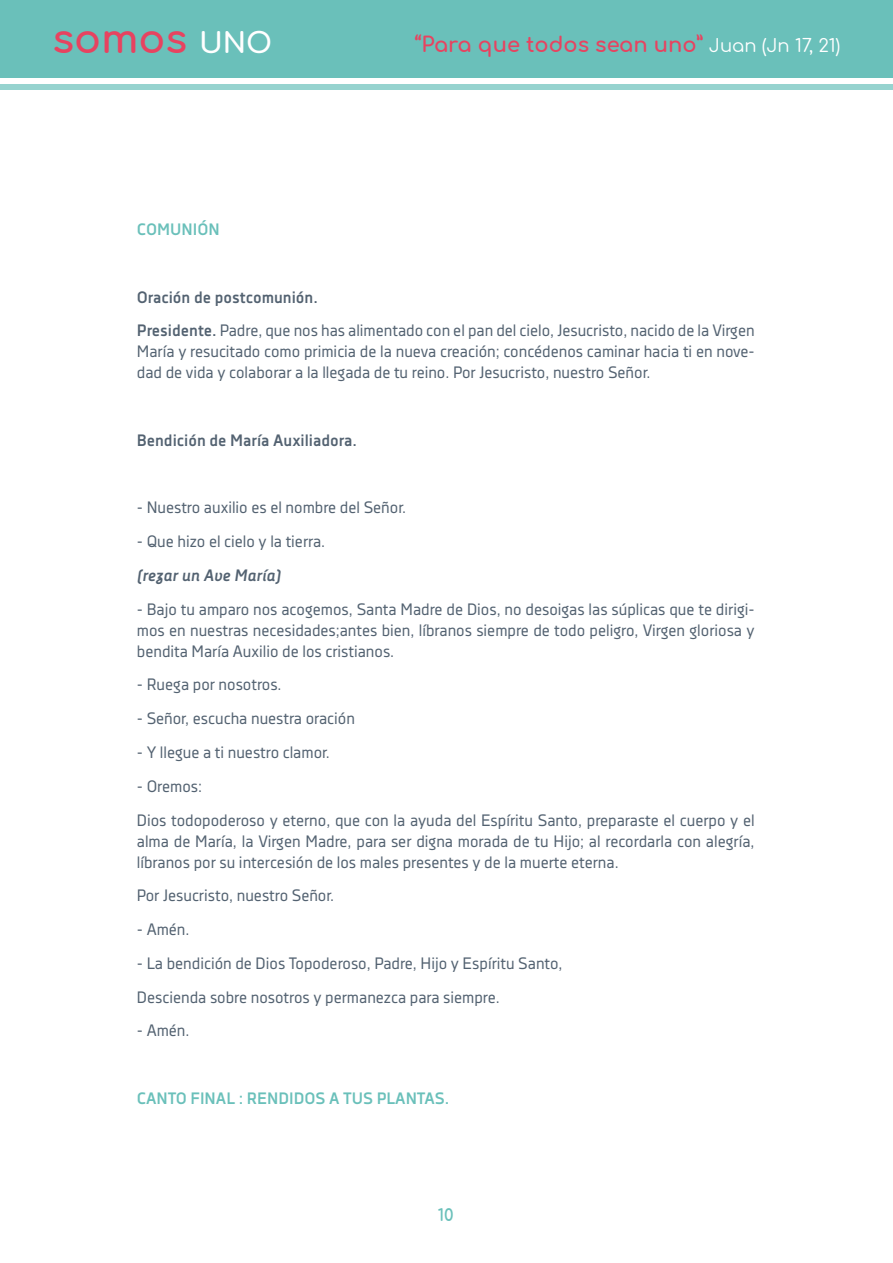
<style>
.page{position:relative;width:893px;height:1263px;background:#fff}
.page>*{position:absolute;margin:0;border:0;box-sizing:border-box;transform-origin:0 0}
.t1{font:700 40.05px "Comfortaa";color:#e74360}
.t2{font:700 21px "Comfortaa";color:#e74360}
.t3{font:16.5px/21px "Decima Nova Pro";color:#536271}
.t4{font:700 16.5px "Decima Nova Pro";color:#6ac0ba}
.t5{font:700 16.5px "Decima Nova Pro";color:#536271}
.t6{font:italic 700 16.5px "Decima Nova Pro";color:#536271}
.t7{font:700 16.5px "Comfortaa";color:#6ac0ba}
.s1{font-size:28.2px;color:#fff}
.s2{font-weight:400;font-size:18px;color:#fff}
.s3{font-weight:700}
</style>
<div class="page">
<div style="left:0;top:0;width:893px;height:77px;background:#6ac0ba"></div>
<div style="left:0;top:84px;width:893px;height:6px;background:#96d3cf"></div>
<h1 class="t1" style="left:52px;top:1px;width:221px">somos <span class="s1">UNO</span></h1>
<p class="t4" style="left:137px;top:220px;width:84px">COMUNIÓN</p>
<p class="t2" style="left:415px;top:25px;width:427px">“Para que todos sean uno” <span class="s2">Juan (Jn 17, 21)</span></p>
<p class="t3" style="left:137px;top:280px;width:619px;line-height:33.8px"><span class="s3">Oración de postcomunión.<br>Presidente.</span> Padre, que nos has alimentado con el pan del cielo, Jesucristo, nacido de la Virgen</p>
<p class="t3" style="left:137px;top:341px;width:619px">María y resucitado como primicia de la nueva creación; concédenos caminar hacia ti en nove&shy;dad de vida y colaborar a la llegada de tu reino. Por Jesucristo, nuestro Señor.</p>
<p class="t5" style="left:137px;top:431px;width:222px">Bendición de María Auxiliadora.</p>
<p class="t3" style="left:137px;top:497px;width:271px">- Nuestro auxilio es el nombre del Señor.</p>
<p class="t3" style="left:137px;top:531px;width:190px">- Que hizo el cielo y la tierra.</p>
<p class="t6" style="left:137px;top:566px;width:146px">(rezar un Ave María)</p>
<p class="t3" style="left:137px;top:599px;width:619px;text-align:justify">- Bajo tu amparo nos acogemos, Santa Madre de Dios, no desoigas las súplicas que te dirigi&shy;mos en nuestras necesidades;antes bien, líbranos siempre de todo peligro, Virgen gloriosa y bendita María Auxilio de los cristianos.</p>
<p class="t3" style="left:137px;top:674px;width:146px">- Ruega por nosotros.</p>
<p class="t3" style="left:137px;top:708px;width:220px">- Señor, escucha nuestra oración</p>
<p class="t3" style="left:137px;top:742px;width:195px">- Y llegue a ti nuestro clamor.</p>
<p class="t3" style="left:137px;top:769px;width:619px;line-height:33.8px">- Oremos:<br>Dios todopoderoso y eterno, que con la ayuda del Espíritu Santo, preparaste el cuerpo y el</p>
<p class="t3" style="left:137px;top:830px;width:619px">alma de María, la Virgen Madre, para ser digna morada de tu Hijo; al recordarla con alegría, líbranos por su intercesión de los males presentes y de la muerte eterna.</p>
<p class="t3" style="left:137px;top:885px;width:199px">Por Jesucristo, nuestro Señor.</p>
<p class="t3" style="left:137px;top:919px;width:54px">- Amén.</p>
<p class="t3" style="left:137px;top:946px;width:427px;line-height:33.8px">- La bendición de Dios Topoderoso, Padre, Hijo y Espíritu Santo,<br>Descienda sobre nosotros y permanezca para siempre.</p>
<p class="t3" style="left:137px;top:1020px;width:54px">- Amén.</p>
<p class="t4" style="left:137px;top:1089px;width:314px">CANTO FINAL : RENDIDOS A TUS PLANTAS.</p>
<p class="t7" style="left:438px;top:1200px;width:18px">10</p>
</div>
